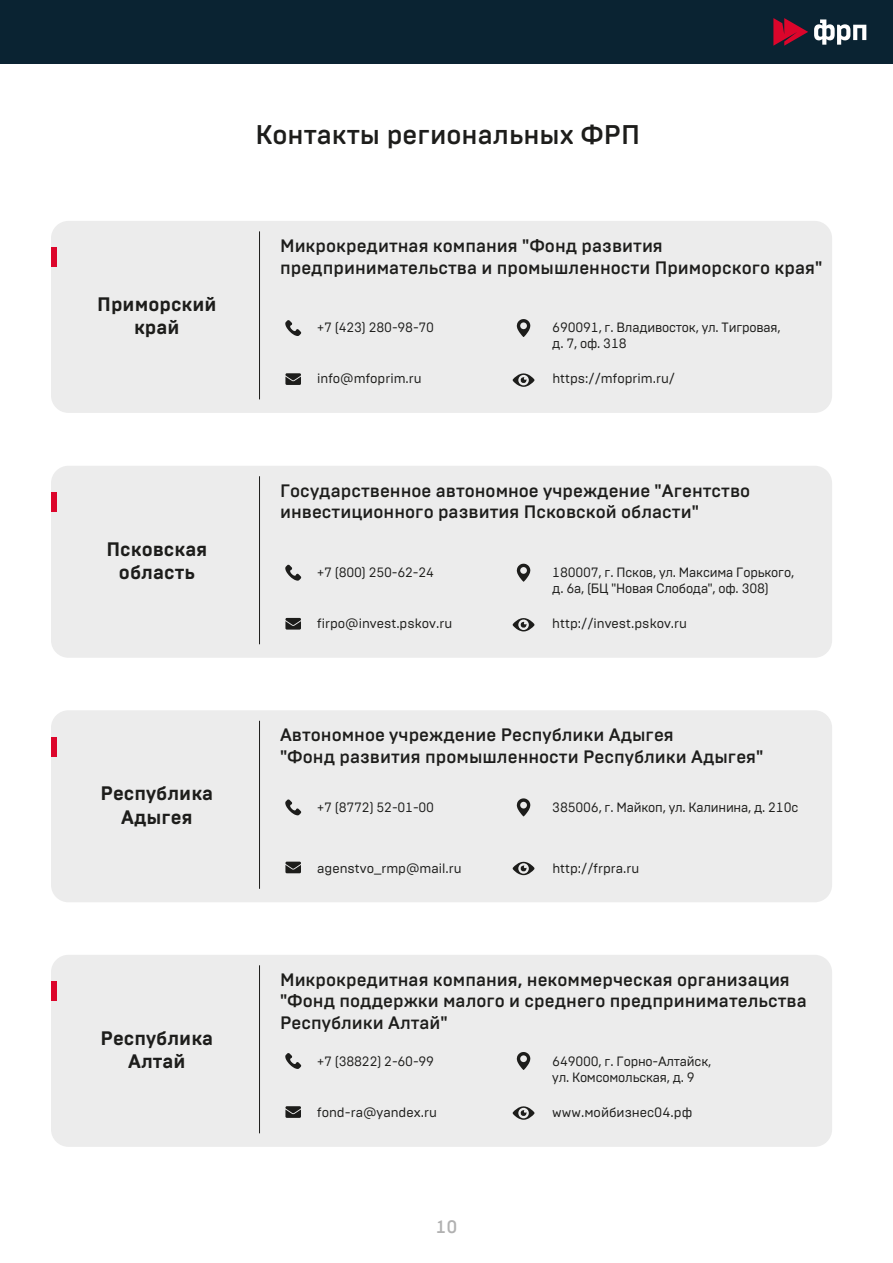
<style>
.page{position:relative;width:893px;height:1263px;background:#fff}
.page>*{position:absolute;margin:0;border:0;box-sizing:border-box;transform-origin:0 0}
.t1{font:500 27px "Brutal Type";color:#1d1d1b}
.t2{font:700 19.5px/23.4px "Brutal Type";color:#1d1d1b;text-align:center}
.t3{font:500 18px/21.6px "Brutal Type";color:#1d1d1b}
.t4{font:500 18px "Brutal Type";color:#b1b1b1}
.t5{font:13.5px/16.2px "Brutal Type";letter-spacing:-.015em;color:#1d1d1b}
</style>
<div class="page">
<div style="left:51px;top:710px;width:781px;height:192px;background:#ececec;border-radius:17px"></div>
<div style="left:51px;top:955px;width:781px;height:192px;background:#ececec;border-radius:17px"></div>
<div style="left:51px;top:466px;width:781px;height:192px;background:#ececec;border-radius:17px"></div>
<svg style="left:512px;top:618px;width:23px;height:13px"></svg>
<svg style="left:285px;top:564px;width:16px;height:17px"></svg>
<svg style="left:517px;top:564px;width:13px;height:18px"></svg>
<svg style="left:285px;top:618px;width:16px;height:12px"></svg>
<svg style="left:512px;top:1106px;width:23px;height:14px"></svg>
<svg style="left:285px;top:1053px;width:16px;height:16px"></svg>
<svg style="left:517px;top:1052px;width:13px;height:18px"></svg>
<svg style="left:285px;top:1106px;width:16px;height:12px"></svg>
<svg style="left:512px;top:861px;width:23px;height:14px"></svg>
<svg style="left:285px;top:799px;width:16px;height:16px"></svg>
<svg style="left:517px;top:798px;width:13px;height:18px"></svg>
<svg style="left:285px;top:862px;width:16px;height:11px"></svg>
<div style="left:0;top:0;width:893px;height:64px;background:#0a2332"></div>
<svg style="left:773px;top:18px;width:35px;height:28px"></svg>
<svg style="left:814px;top:19px;width:52px;height:26px"></svg>
<hr style="left:259px;top:721px;width:1px;height:168px;background:#1d1d1b">
<hr style="left:259px;top:965px;width:1px;height:168px;background:#1d1d1b">
<hr style="left:259px;top:476px;width:1px;height:168px;background:#1d1d1b">
<div style="left:51px;top:221px;width:781px;height:192px;background:#ececec;border-radius:17px"></div>
<svg style="left:512px;top:373px;width:23px;height:14px"></svg>
<svg style="left:285px;top:320px;width:16px;height:16px"></svg>
<svg style="left:517px;top:319px;width:13px;height:18px"></svg>
<svg style="left:285px;top:373px;width:16px;height:12px"></svg>
<hr style="left:259px;top:231px;width:1px;height:168px;background:#1d1d1b">
<div style="left:51px;top:248px;width:6px;height:19px;background:#dc052b"></div>
<div style="left:51px;top:492px;width:6px;height:20px;background:#dc052b"></div>
<div style="left:51px;top:737px;width:6px;height:19px;background:#dc052b"></div>
<div style="left:51px;top:981px;width:6px;height:20px;background:#dc052b"></div>
<h2 class="t2" style="left:97px;top:292px;width:121px">Приморский край</h2>
<h2 class="t2" style="left:106px;top:537px;width:103px">Псковская область</h2>
<h2 class="t2" style="left:100px;top:782px;width:114px">Республика<br>Адыгея</h2>
<h2 class="t2" style="left:100px;top:1026px;width:114px">Республика<br>Алтай</h2>
<h1 class="t1" style="left:256px;top:119px;width:386px">Контакты региональных ФРП</h1>
<h3 class="t3" style="left:280px;top:235px;width:544px">Микрокредитная компания "Фонд развития предпринимательства и промышленности Приморского края"</h3>
<p class="t5" style="left:317px;top:319px;width:118px">+7 (423) 280-98-70</p>
<p class="t5" style="left:317px;top:370px;width:106px">info@mfoprim.ru</p>
<p class="t5" style="left:552px;top:319px;width:230px">690091, г. Владивосток, ул. Тигровая, д. 7, оф. 318</p>
<p class="t5" style="left:552px;top:370px;width:124px">https://mfoprim.ru/</p>
<h3 class="t3" style="left:280px;top:480px;width:472px">Государственное автономное учреждение "Агентство инвестиционного развития Псковской области"</h3>
<p class="t5" style="left:317px;top:564px;width:118px">+7 (800) 250-62-24</p>
<p class="t5" style="left:317px;top:615px;width:137px">firpo@invest.pskov.ru</p>
<p class="t5" style="left:552px;top:564px;width:243px">180007, г. Псков, ул. Максима Горького, д. 6а, (БЦ "Новая Слобода", оф. 308)</p>
<p class="t5" style="left:552px;top:615px;width:136px">http://invest.pskov.ru</p>
<h3 class="t3" style="left:280px;top:724px;width:485px">Автономное учреждение Республики Адыгея<br>"Фонд развития промышленности Республики Адыгея"</h3>
<p class="t5" style="left:317px;top:800px;width:118px">+7 (8772) 52-01-00</p>
<p class="t5" style="left:552px;top:800px;width:248px">385006, г. Майкоп, ул. Калинина, д. 210с</p>
<p class="t5" style="left:317px;top:860px;width:146px">agenstvo_rmp@mail.ru</p>
<p class="t5" style="left:552px;top:860px;width:89px">http://frpra.ru</p>
<h3 class="t3" style="left:280px;top:969px;width:528px">Микрокредитная компания, некоммерческая организация "Фонд поддержки малого и среднего предпринимательства<br>Республики Алтай"</h3>
<p class="t5" style="left:317px;top:1053px;width:119px">+7 (38822) 2-60-99</p>
<p class="t5" style="left:317px;top:1104px;width:121px">fond-ra@yandex.ru</p>
<p class="t5" style="left:552px;top:1053px;width:160px">649000, г. Горно-Алтайск, ул. Комсомольская, д. 9</p>
<p class="t5" style="left:552px;top:1104px;width:142px">www.мойбизнес04.рф</p>
<h3 class="t4" style="left:435px;top:1216px;width:24px">10</h3>
</div>
